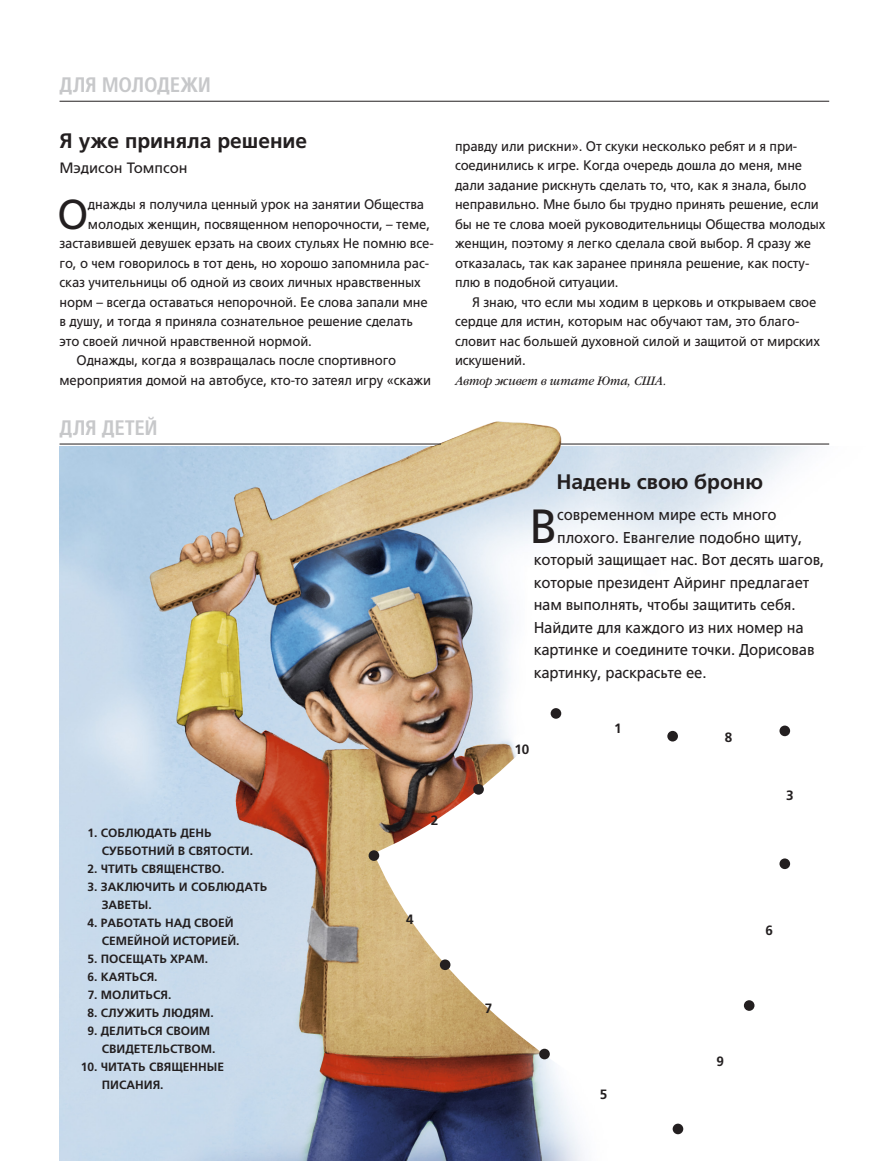
<style>
.page{position:relative;width:893px;height:1161px;background:#fff}
.page>*{position:absolute;margin:0;border:0;box-sizing:border-box;transform-origin:0 0}
.SUBARTchild_para_fir{font:48px "Frutigerlds Lat";color:#231f20;scale:.95 1}
.SUBARTyouth_para_fir{font:41.85px "Frutigerlds Lat";color:#231f20;scale:.95 1}
.SUBARTchildandyouth{font:700 21px "Frutigerlds Lat";color:#231f20}
.section_title_fpm{font:700 condensed 21px "Frutigerlds Lat";letter-spacing:-.015em;color:#c7c8ca}
.SUBARTchild_para_fir-2{font:15.75px "Frutigerlds Lat";letter-spacing:-.01em;color:#231f20;scale:.95 1}
.SUBART-BY1_para_firs{font:15px "Frutigerlds Lat";letter-spacing:-.005em;color:#231f20}
.SUBARTyouth_para{font:13.8px/19.5px "Frutigerlds Lat";letter-spacing:-.01em;color:#231f20;scale:.95 1}
.SUBARTyouth_para_fir-2{font:13.8px "Frutigerlds Lat";letter-spacing:-.01em;color:#231f20;scale:.95 1}
.Bio_para{font:italic 13.5px "Garamondlds Lat";letter-spacing:-.01em;color:#231f20;scale:.92 1}
.SIDE_title_SMALL{font:700 13.5px "Frutigerlds Lat";color:#231f20}
.numberLIST{font:700 12px/18px "Frutigerlds Lat";color:#231f20}
</style>
<div class="page">
<img style="left:60px;top:446px;width:750px;height:715px">
<svg style="left:374px;top:713px;width:436px;height:421px"></svg>
<div style="left:551px;top:708px;width:10px;height:11px;background:#231f20;border-radius:50%"></div>
<div style="left:473px;top:784px;width:11px;height:11px;background:#231f20;border-radius:50%"></div>
<div style="left:667px;top:731px;width:11px;height:10px;background:#231f20;border-radius:50%"></div>
<div style="left:779px;top:725px;width:11px;height:11px;background:#231f20;border-radius:50%"></div>
<div style="left:744px;top:1000px;width:10px;height:11px;background:#231f20;border-radius:50%"></div>
<div style="left:779px;top:858px;width:11px;height:11px;background:#231f20;border-radius:50%"></div>
<div style="left:673px;top:1123px;width:10px;height:11px;background:#231f20;border-radius:50%"></div>
<div style="left:539px;top:1049px;width:11px;height:10px;background:#231f20;border-radius:50%"></div>
<div style="left:440px;top:959px;width:10px;height:11px;background:#231f20;border-radius:50%"></div>
<div style="left:369px;top:850px;width:10px;height:11px;background:#231f20;border-radius:50%"></div>
<img style="left:379px;top:421px;width:202px;height:44px">
<hr style="left:60px;top:101px;width:769px;height:1px;background:#231f20">
<hr style="left:60px;top:444px;width:381px;height:1px;background:#231f20">
<hr style="left:561px;top:444px;width:268px;height:1px;background:#231f20">
<p class="section_title_fpm" style="left:60px;top:69px;width:153px">ДЛЯ МОЛОДЕЖИ</p>
<p class="SUBARTchildandyouth" style="left:60px;top:124px;width:249px">Я уже приняла решение</p>
<p class="SUBART-BY1_para_firs" style="left:60px;top:156px;width:129px">Мэдисон Томпсон</p>
<p class="SUBARTyouth_para_fir" style="left:57px;top:183px;width:34px">О</p>
<p class="SUBARTyouth_para_fir-2" style="left:88px;top:194px;width:355px">днажды я получила ценный урок на занятии Общества</p>
<p class="SUBARTyouth_para_fir-2" style="left:88px;top:214px;width:362px">молодых женщин, посвященном непорочности, – теме,</p>
<p class="SUBARTyouth_para_fir-2" style="left:60px;top:233px;width:395px">заставившей девушек ерзать на своих стульях Не помню все-</p>
<p class="SUBARTyouth_para_fir-2" style="left:60px;top:253px;width:391px">го, о чем говорилось в тот день, но хорошо запомнила рас-</p>
<p class="SUBARTyouth_para_fir-2" style="left:60px;top:272px;width:382px">сказ учительницы об одной из своих личных нравственных</p>
<p class="SUBARTyouth_para_fir-2" style="left:60px;top:292px;width:389px">норм – всегда оставаться непорочной. Ее слова запали мне</p>
<p class="SUBARTyouth_para_fir-2" style="left:60px;top:311px;width:373px">в душу, и тогда я приняла сознательное решение сделать</p>
<p class="SUBARTyouth_para_fir-2" style="left:60px;top:331px;width:267px">это своей личной нравственной нормой.</p>
<p class="SUBARTyouth_para" style="left:60px;top:351px;width:393px;text-indent:17px">Однажды, когда я возвращалась после спортивного мероприятия домой на автобусе, кто-то затеял игру «скажи</p>
<p class="section_title_fpm" style="left:60px;top:412px;width:100px">ДЛЯ ДЕТЕЙ</p>
<p class="numberLIST" style="left:102px;top:823px;width:153px;text-indent:-14px">1. СОБЛЮДАТЬ ДЕНЬ<br>СУББОТНИЙ В СВЯТОСТИ.</p>
<p class="numberLIST" style="left:87px;top:859px;width:139px">2. ЧТИТЬ СВЯЩЕНСТВО.</p>
<p class="numberLIST" style="left:102px;top:877px;width:167px;text-indent:-14px">3. ЗАКЛЮЧИТЬ И СОБЛЮДАТЬ<br>ЗАВЕТЫ.</p>
<p class="numberLIST" style="left:102px;top:913px;width:139px;text-indent:-14px">4. РАБОТАТЬ НАД СВОЕЙ<br>СЕМЕЙНОЙ ИСТОРИЕЙ.</p>
<p class="numberLIST" style="left:87px;top:949px;width:122px">5. ПОСЕЩАТЬ ХРАМ.</p>
<p class="numberLIST" style="left:87px;top:967px;width:72px">6. КАЯТЬСЯ.</p>
<p class="numberLIST" style="left:88px;top:985px;width:85px">7. МОЛИТЬСЯ.</p>
<p class="numberLIST" style="left:87px;top:1003px;width:128px">8. СЛУЖИТЬ ЛЮДЯМ.</p>
<p class="numberLIST" style="left:102px;top:1021px;width:115px;text-indent:-14px">9. ДЕЛИТЬСЯ СВОИМ<br>СВИДЕТЕЛЬСТВОМ.</p>
<p class="numberLIST" style="left:102px;top:1057px;width:124px;text-indent:-21px">10. ЧИТАТЬ СВЯЩЕННЫЕ<br>ПИСАНИЯ.</p>
<p class="SIDE_title_SMALL" style="left:431px;top:809px;width:9px">2</p>
<p class="SIDE_title_SMALL" style="left:406px;top:909px;width:9px">4</p>
<p class="SUBARTyouth_para" style="left:455px;top:136px;width:391px">правду или рискни». От скуки несколько ребят и я при&shy;соединились к игре. Когда очередь дошла до меня, мне дали задание рискнуть сделать то, что, как я знала, было неправильно. Мне было бы трудно принять решение, если бы не те слова моей руководительницы Общества молодых женщин, поэтому я легко сделала свой выбор. Я сразу же отказалась, так как заранее приняла решение, как посту&shy;плю в подобной ситуации.</p>
<p class="SUBARTyouth_para" style="left:455px;top:292px;width:386px;text-indent:17px">Я знаю, что если мы ходим в церковь и открываем свое сердце для истин, которым нас обучают там, это благо&shy;словит нас большей духовной силой и защитой от мирских искушений.</p>
<p class="Bio_para" style="left:455px;top:371px;width:231px">Автор живет в штате Юта, США.</p>
<p class="SUBARTchildandyouth" style="left:556px;top:466px;width:208px">Надень свою броню</p>
<p class="SUBARTchild_para_fir" style="left:530px;top:490px;width:31px">В</p>
<p class="SUBARTchild_para_fir-2" style="left:557px;top:503px;width:233px">современном мире есть много</p>
<p class="SUBARTchild_para_fir-2" style="left:557px;top:525px;width:259px">плохого. Евангелие подобно щиту,</p>
<p class="SUBARTchild_para_fir-2" style="left:534px;top:548px;width:307px">который защищает нас. Вот десять шагов,</p>
<p class="SUBARTchild_para_fir-2" style="left:534px;top:570px;width:292px">которые президент Айринг предлагает</p>
<p class="SUBARTchild_para_fir-2" style="left:534px;top:593px;width:277px">нам выполнять, чтобы защитить себя.</p>
<p class="SUBARTchild_para_fir-2" style="left:534px;top:615px;width:286px">Найдите для каждого из них номер на</p>
<p class="SUBARTchild_para_fir-2" style="left:534px;top:638px;width:297px">картинке и соедините точки. Дорисовав</p>
<p class="SUBARTchild_para_fir-2" style="left:534px;top:660px;width:184px">картинку, раскрасьте ее.</p>
<p class="SIDE_title_SMALL" style="left:514px;top:739px;width:17px">10</p>
<p class="SIDE_title_SMALL" style="left:614px;top:717px;width:9px">1</p>
<p class="SIDE_title_SMALL" style="left:485px;top:997px;width:9px">7</p>
<p class="SIDE_title_SMALL" style="left:600px;top:1083px;width:9px">5</p>
<p class="SIDE_title_SMALL" style="left:725px;top:727px;width:9px">8</p>
<p class="SIDE_title_SMALL" style="left:786px;top:784px;width:9px">3</p>
<p class="SIDE_title_SMALL" style="left:765px;top:920px;width:9px">6</p>
<p class="SIDE_title_SMALL" style="left:716px;top:1051px;width:9px">9</p>
</div>
